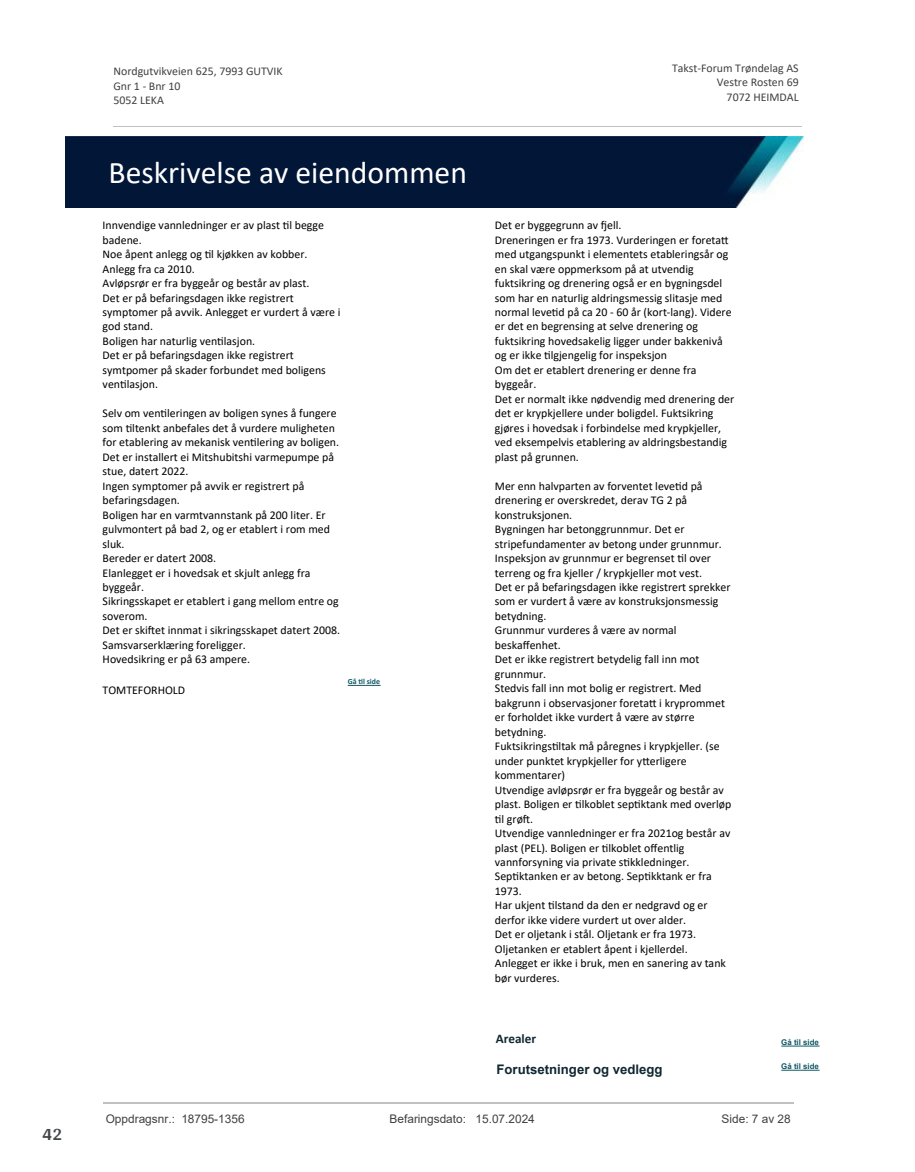
<style>
.page{position:relative;width:915px;height:1172px;background:#fff}
.page>*{position:absolute;margin:0;border:0;box-sizing:border-box;transform-origin:0 0}
.t1{font:31.65px "Calibri";color:#fff}
.t2{font:700 18px "Arya";color:#414749}
.t3{font:700 13.2px "Arial";color:#102732}
.t4{font:700 13.2px "Calibri";color:#102732}
.t5{font:11.85px/14.4px "Calibri";color:#000}
.t6{font:11.85px/14.5px "Calibri";color:#404040}
.t7{font:11.85px "Arial";color:#404040}
.t8{font:700 7.95px "Arial";color:#115965}
.t9{font:700 7.95px "Calibri";color:#115965}
</style>
<div class="page">
<hr style="left:347px;top:685px;width:33px;height:1px;background:#115965">
<hr style="left:781px;top:1046px;width:38px;height:1px;background:#115965">
<hr style="left:781px;top:1070px;width:38px;height:1px;background:#115965">
<hr style="left:113px;top:127px;width:688px;height:1px;background:#c0c0c0">
<img style="left:65px;top:137px;width:738px;height:71px">
<hr style="left:103px;top:1102px;width:690px;height:1px;background:#c0c0c0">
<h2 class="t2" style="left:43px;top:1123px;width:21px">42</h2>
<p class="t6" style="left:113px;top:64px;width:171px">Nordgutvikveien 625, 7993 GUTVIK<br>Gnr 1 - Bnr 10<br>5052 LEKA</p>
<p class="t6" style="left:671px;top:60px;width:128px">Takst-Forum Trøndelag AS</p>
<p class="t6" style="left:716px;top:75px;width:83px">Vestre Rosten 69</p>
<p class="t6" style="left:726px;top:89px;width:74px">7072 HEIMDAL</p>
<h1 class="t1" style="left:109px;top:150px;width:360px">Beskrivelse av eiendommen</h1>
<p class="t5" style="left:103px;top:218px;width:239px">Innvendige vannledninger er av plast 琀椀l begge badene.<br>Noe åpent anlegg og 琀椀l kjøkken av kobber.<br>Anlegg fra ca 2010.<br>Avløpsrør er fra byggeår og består av plast.<br>Det er på befaringsdagen ikke registrert symptomer på avvik. Anlegget er vurdert å være i god stand.<br>Boligen har naturlig ven琀椀lasjon.<br>Det er på befaringsdagen ikke registrert symtpomer på skader forbundet med boligens ven琀椀lasjon.</p>
<p class="t5" style="left:103px;top:406px;width:239px">Selv om ven琀椀leringen av boligen synes å fungere som 琀椀ltenkt anbefales det å vurdere muligheten for etablering av mekanisk ven琀椀lering av boligen.<br>Det er installert ei Mitshubitshi varmepumpe på stue, datert 2022.<br>Ingen symptomer på avvik er registrert på befaringsdagen.<br>Boligen har en varmtvannstank på 200 liter. Er gulvmontert på bad 2, og er etablert i rom med sluk.<br>Bereder er datert 2008.<br>Elanlegget er i hovedsak et skjult anlegg fra byggeår.<br>Sikringsskapet er etablert i gang mellom entre og soverom.<br>Det er ski昀琀et innmat i sikringsskapet datert 2008.<br>Samsvarserklæring foreligger.<br>Hovedsikring er på 63 ampere.</p>
<p class="t5" style="left:103px;top:682px;width:84px">TOMTEFORHOLD</p>
<p class="t9" style="left:347px;top:676px;width:34px">Gå 琀椀l side</p>
<p class="t5" style="left:495px;top:218px;width:241px">Det er byggegrunn av 昀樀ell.<br>Dreneringen er fra 1973. Vurderingen er foreta琀琀med utgangspunkt i elementets etableringsår og en skal være oppmerksom på at utvendig fuktsikring og drenering også er en bygningsdel som har en naturlig aldringsmessig slitasje med normal leve琀椀d på ca 20 - 60 år (kort-lang). Videre er det en begrensing at selve drenering og fuktsikring hovedsakelig ligger under bakkenivå og er ikke 琀椀lgjengelig for inspeksjon<br>Om det er etablert drenering er denne fra byggeår.<br>Det er normalt ikke nødvendig med drenering der det er krypkjellere under boligdel. Fuktsikring gjøres i hovedsak i forbindelse med krypkjeller, ved eksempelvis etablering av aldringsbestandig plast på grunnen.</p>
<p class="t5" style="left:495px;top:478px;width:238px">Mer enn halvparten av forventet leve琀椀d på drenering er overskredet, derav TG 2 på konstruksjonen.<br>Bygningen har betonggrunnmur. Det er stripefundamenter av betong under grunnmur.<br>Inspeksjon av grunnmur er begrenset 琀椀l over terreng og fra kjeller / krypkjeller mot vest.<br>Det er på befaringsdagen ikke registrert sprekker som er vurdert å være av konstruksjonsmessig betydning.<br>Grunnmur vurderes å være av normal<br>beska昀昀enhet.<br>Det er ikke registrert betydelig fall inn mot grunnmur.<br>Stedvis fall inn mot bolig er registrert. Med bakgrunn i observasjoner foreta琀琀 i kryprommet er forholdet ikke vurdert å være av større betydning.<br>Fuktsikrings琀椀ltak må påregnes i krypkjeller. (se under punktet krypkjeller for y琀琀erligere kommentarer)<br>Utvendige avløpsrør er fra byggeår og består av plast. Boligen er 琀椀lkoblet sep琀椀ktank med overløp琀椀l grø昀琀.<br>Utvendige vannledninger er fra 2021og består av plast (PEL). Boligen er 琀椀lkoblet o昀昀entlig vannforsyning via private s琀椀kkledninger.<br>Sep琀椀ktanken er av betong. Sep琀椀kktank er fra 1973.<br>Har ukjent 琀椀lstand da den er nedgravd og er derfor ikke videre vurdert ut over alder.<br>Det er oljetank i stål. Oljetank er fra 1973.<br>Oljetanken er etablert åpent i kjellerdel.<br>Anlegget er ikke i bruk, men en sanering av tank bør vurderes.</p>
<p class="t4" style="left:495px;top:1029px;width:42px">Arealer</p>
<p class="t8" style="left:781px;top:1037px;width:39px">Gå til side</p>
<p class="t3" style="left:496px;top:1060px;width:167px">Forutsetninger og vedlegg</p>
<p class="t8" style="left:781px;top:1061px;width:39px">Gå til side</p>
<p class="t7" style="left:106px;top:1111px;width:140px">Oppdragsnr.: 18795-1356</p>
<p class="t7" style="left:389px;top:1111px;width:147px">Befaringsdato: 15.07.2024</p>
<p class="t7" style="left:721px;top:1111px;width:71px">Side: 7 av 28</p>
</div>
